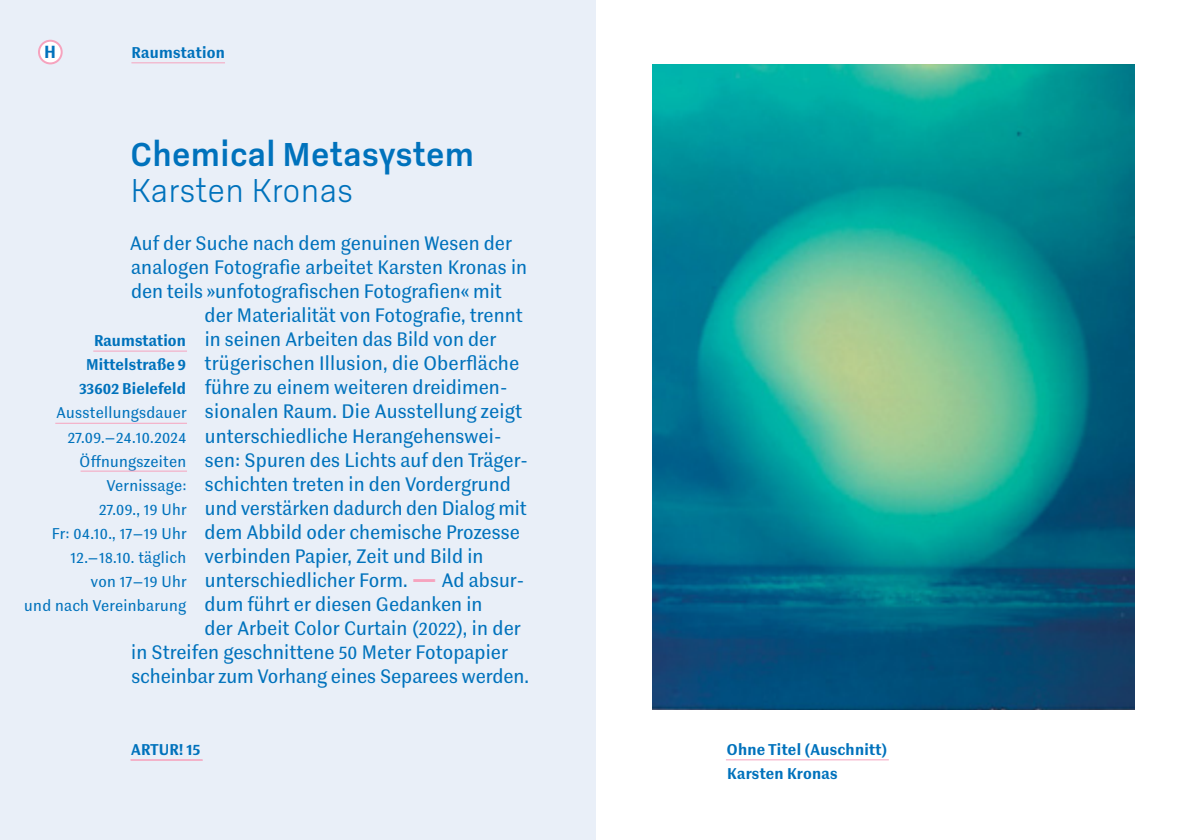
<style>
.page{position:relative;width:1191px;height:840px;background:#fff}
.page>*{position:absolute;margin:0;border:0;box-sizing:border-box;transform-origin:0 0}
.t1{font:500 36px "Godfrey";letter-spacing:.01em;color:#0072bc}
.t2{font:200 36px "Godfrey";letter-spacing:.01em;color:#0072bc}
.t3{font:20px/24px "Contemporary Sans";letter-spacing:.005em;color:#0072bc}
.t4{font:700 18px "Contemporary Sans";color:#0072bc}
.t5{font:16px/24px "Contemporary Sans";letter-spacing:.02em;color:#0072bc;text-align:right}
.t6{font:700 16px/24px "Contemporary Sans";letter-spacing:.015em;color:#0072bc;text-align:right}
.s1{font-size:40px;color:#f6a3be}
.s2{font-size:19.4px}
</style>
<div class="page">
<div style="left:0;top:0;width:595px;height:839px;background:#e9eff8"></div>
<hr style="left:130px;top:758px;width:72px;height:1px;background:#f6a3be">
<div style="left:39px;top:41px;width:23px;height:22px;background:#fff;border-radius:50%"></div>
<div style="left:38px;top:40px;width:25px;height:24px;border:2px solid #f6a3be;border-radius:50%"></div>
<img style="left:652px;top:64px;width:482px;height:645px">
<hr style="left:726px;top:758px;width:162px;height:1px;background:#f6a3be">
<hr style="left:93px;top:350px;width:94px;height:1px;background:#f6a3be">
<hr style="left:55px;top:422px;width:132px;height:1px;background:#f6a3be">
<hr style="left:81px;top:470px;width:106px;height:1px;background:#f6a3be">
<hr style="left:131px;top:62px;width:94px;height:1px;background:#f6a3be">
<hr style="left:131px;top:759px;width:72px;height:1px;background:#f6a3be">
<p class="t4" style="left:44px;top:42px;width:13px">H</p>
<p class="t6" style="left:131px;top:41px;width:95px">Raumstation</p>
<h1 class="t1" style="left:130px;top:133px;width:345px">Chemical Metasystem</h1>
<h1 class="t2" style="left:130px;top:170px;width:224px">Karsten Kronas</h1>
<p class="t3" style="left:130px;top:232px;width:398px">Auf der Suche nach dem genuinen Wesen der analogen Fotografie arbeitet Karsten Kronas in den teils »unfotografischen Fotografien« mit</p>
<p class="t3" style="left:205px;top:304px;width:320px">der Materialität von Fotografie, trennt</p>
<p class="t3" style="left:205px;top:328px;width:293px">in seinen Arbeiten das Bild von der</p>
<p class="t3" style="left:205px;top:352px;width:316px">trügerischen Illusion, die Oberfläche</p>
<p class="t3" style="left:205px;top:376px;width:305px">führe zu einem weiteren dreidimen-</p>
<p class="t3" style="left:205px;top:400px;width:318px">sionalen Raum. Die Ausstellung zeigt</p>
<p class="t3" style="left:205px;top:424px;width:298px">unterschiedliche Herangehenswei-</p>
<p class="t3" style="left:205px;top:448px;width:325px">sen: Spuren des Lichts auf den Träger-</p>
<p class="t3" style="left:205px;top:472px;width:307px">schichten treten in den Vordergrund</p>
<p class="t3" style="left:205px;top:496px;width:323px">und verstärken dadurch den Dialog mit</p>
<p class="t3" style="left:205px;top:520px;width:317px">dem Abbild oder chemische Prozesse</p>
<p class="t3" style="left:205px;top:544px;width:280px">verbinden Papier, Zeit und Bild in</p>
<p class="t3" style="left:205px;top:568px;width:321px">unterschiedlicher Form. <span class="s1">—</span>Ad absur-</p>
<p class="t3" style="left:205px;top:592px;width:279px">dum führt er diesen Gedanken in</p>
<p class="t3" style="left:205px;top:616px;width:318px">der Arbeit Color Curtain (<span class="s2">2022</span>), in der</p>
<p class="t3" style="left:131px;top:640px;width:378px">in Streifen geschnittene <span class="s2">50</span> Meter Fotopapier</p>
<p class="t3" style="left:131px;top:664px;width:399px">scheinbar zum Vorhang eines Separees werden.</p>
<p class="t6" style="left:79px;top:329px;width:108px">Raumstation<br>Mittelstraße 9<br>33602 Bielefeld</p>
<p class="t5" style="left:24px;top:401px;width:164px">Ausstellungsdauer<br>27.09.—24.10.2024<br>Öffnungszeiten<br>Vernissage:<br>27.09., 19 Uhr<br>Fr: 04.10., 17—19 Uhr<br>12.—18.10. täglich<br>von 17—19 Uhr<br>und nach Vereinbarung</p>
<p class="t6" style="left:131px;top:737px;width:71px">ARTUR! 15</p>
<p class="t6" style="left:727px;top:737px;width:162px;text-align:left">Ohne Titel (Auschnitt)<br>Karsten Kronas</p>
</div>
